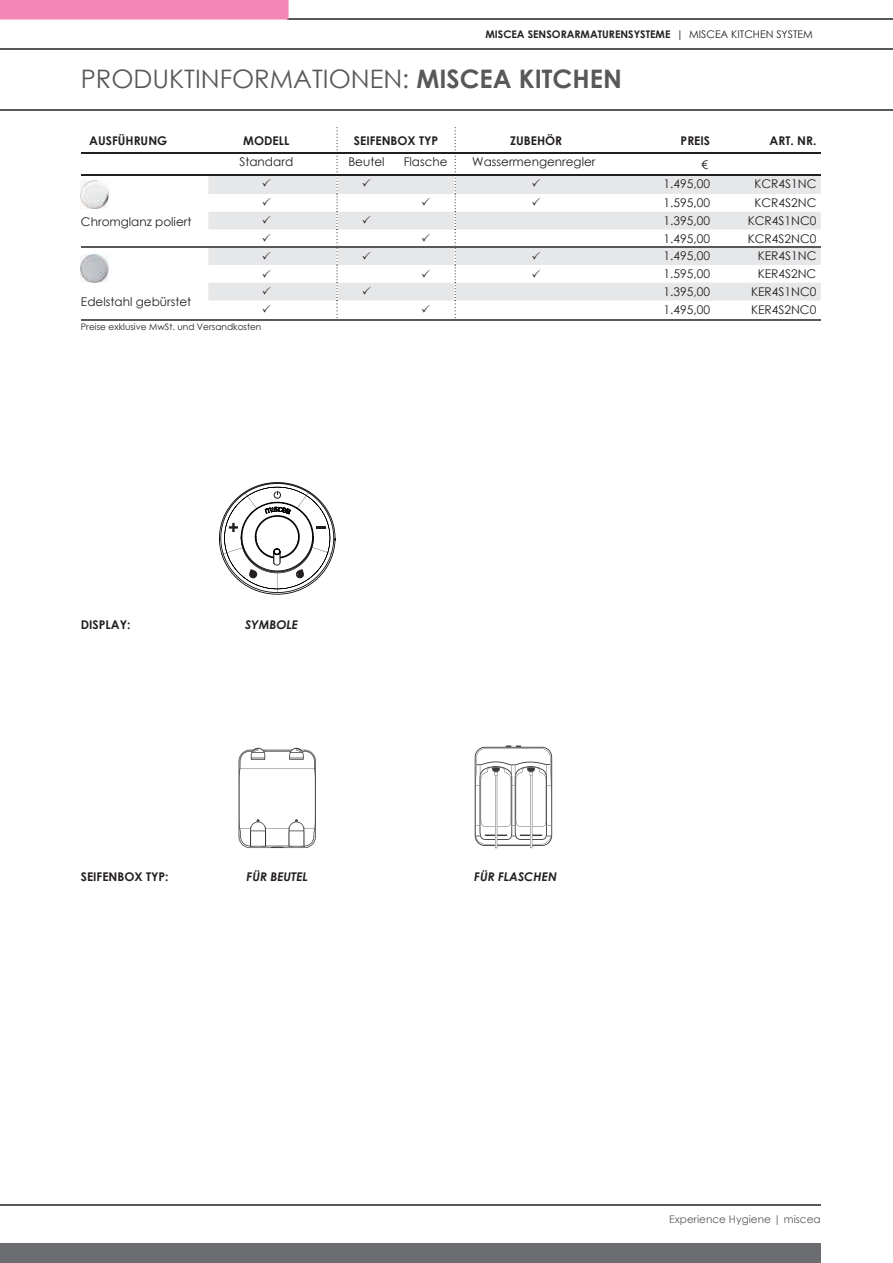
<style>
.page{position:relative;width:893px;height:1263px;background:#fff}
.page>*{position:absolute;margin:0;border:0;box-sizing:border-box;transform-origin:0 0}
.t1{font:25.5px "Century Gothic";color:#57585a}
.t2{font:12px/19.6px "Century Gothic";color:#231f20;text-align:right}
.t3{font:700 12px "Century Gothic";color:#231f20}
.t4{font:italic 700 12px "Century Gothic";color:#231f20}
.t5{font:700 10.5px "Century Gothic";color:#231f20}
.t6{font:10.5px "Century Gothic";color:#57585a}
.t7{font:9px "Century Gothic";color:#231f20}
.s1{font-weight:400}
.s2{font-weight:700}
</style>
<div class="page">
<div style="left:0;top:1244px;width:821px;height:19px;background:#6c6d70"></div>
<hr style="left:0;top:109px;width:893px;height:1px;background:#57585a">
<hr style="left:0;top:1205px;width:821px;height:1px;background:#57585a">
<hr style="left:0;top:49px;width:893px;height:1px;background:#57585a">
<hr style="left:288px;top:19px;width:605px;height:1px;background:#57585a">
<div style="left:0;top:0;width:289px;height:20px;background:#f287b6"></div>
<svg style="left:219px;top:482px;width:116px;height:113px"></svg>
<svg style="left:239px;top:748px;width:77px;height:100px"></svg>
<svg style="left:475px;top:745px;width:77px;height:103px"></svg>
<svg style="left:208px;top:175px;width:247px;height:125px;fill:#e6e7e9"></svg>
<hr style="left:81px;top:153px;width:127px;height:1px;background:#231f20">
<hr style="left:208px;top:153px;width:116px;height:1px;background:#231f20">
<hr style="left:338px;top:153px;width:58px;height:1px;background:#231f20">
<hr style="left:396px;top:153px;width:59px;height:1px;background:#231f20">
<hr style="left:81px;top:174px;width:127px;height:1px;background:#231f20">
<hr style="left:208px;top:174px;width:116px;height:1px;background:#231f20">
<hr style="left:338px;top:174px;width:58px;height:1px;background:#231f20">
<hr style="left:396px;top:174px;width:59px;height:1px;background:#231f20">
<hr style="left:81px;top:247px;width:127px;height:1px;background:#57585a">
<hr style="left:208px;top:247px;width:116px;height:1px;background:#57585a">
<svg style="left:324px;top:127px;width:14px;height:191px"></svg>
<hr style="left:337px;top:247px;width:59px;height:1px;background:#57585a">
<hr style="left:396px;top:247px;width:59px;height:1px;background:#57585a">
<img style="left:81px;top:180px;width:28px;height:28px">
<img style="left:81px;top:254px;width:28px;height:28px">
<hr style="left:81px;top:319px;width:740px;height:1px;background:#57585a">
<svg style="left:263px;top:179px;width:7px;height:8px"></svg>
<svg style="left:363px;top:179px;width:8px;height:8px"></svg>
<svg style="left:263px;top:198px;width:7px;height:8px"></svg>
<svg style="left:422px;top:198px;width:8px;height:8px"></svg>
<svg style="left:263px;top:216px;width:7px;height:8px"></svg>
<svg style="left:363px;top:216px;width:8px;height:8px"></svg>
<svg style="left:263px;top:234px;width:7px;height:7px"></svg>
<svg style="left:422px;top:234px;width:8px;height:7px"></svg>
<svg style="left:263px;top:251px;width:7px;height:8px"></svg>
<svg style="left:363px;top:251px;width:8px;height:8px"></svg>
<svg style="left:263px;top:269px;width:7px;height:8px"></svg>
<svg style="left:422px;top:269px;width:8px;height:8px"></svg>
<svg style="left:455px;top:127px;width:366px;height:191px"></svg>
<svg style="left:263px;top:287px;width:7px;height:8px"></svg>
<svg style="left:363px;top:287px;width:8px;height:8px"></svg>
<p class="t5" style="left:485px;top:26px;width:329px">MISCEA SENSORARMATURENSYSTEME <span class="s1">| MISCEA KITCHEN SYSTEM</span></p>
<h1 class="t1" style="left:81px;top:61px;width:543px">PRODUKTINFORMATIONEN: <span class="s2">MISCEA KITCHEN</span></h1>
<p class="t3" style="left:89px;top:131px;width:80px">AUSFÜHRUNG</p>
<p class="t3" style="left:243px;top:131px;width:48px">MODELL</p>
<p class="t3" style="left:354px;top:131px;width:86px">SEIFENBOX TYP</p>
<p class="t3" style="left:510px;top:131px;width:54px">ZUBEHÖR</p>
<p class="t3" style="left:681px;top:131px;width:31px">PREIS</p>
<p class="t3" style="left:770px;top:131px;width:48px">ART. NR.</p>
<p class="t2" style="left:239px;top:152px;width:55px">Standard</p>
<p class="t2" style="left:348px;top:152px;width:38px">Beutel</p>
<p class="t2" style="left:404px;top:152px;width:45px">Flasche</p>
<p class="t2" style="left:472px;top:152px;width:125px">Wassermengenregler</p>
<p class="t2" style="left:664px;top:154px;width:48px">€<br>1.495,00</p>
<p class="t2" style="left:754px;top:174px;width:64px">KCR4S1NC</p>
<p class="t2" style="left:81px;top:212px;width:112px">Chromglanz poliert</p>
<p class="t2" style="left:81px;top:292px;width:112px">Edelstahl gebürstet</p>
<p class="t7" style="left:81px;top:320px;width:182px">Preise exklusive MwSt. und Versandkosten</p>
<p class="t2" style="left:664px;top:193px;width:48px">1.595,00</p>
<p class="t2" style="left:754px;top:193px;width:64px">KCR4S2NC</p>
<p class="t2" style="left:664px;top:211px;width:48px">1.395,00</p>
<p class="t2" style="left:748px;top:211px;width:70px">KCR4S1NC0</p>
<p class="t2" style="left:664px;top:228px;width:48px">1.495,00</p>
<p class="t2" style="left:748px;top:228px;width:70px">KCR4S2NC0</p>
<p class="t2" style="left:664px;top:246px;width:48px">1.495,00</p>
<p class="t2" style="left:758px;top:246px;width:60px">KER4S1NC</p>
<p class="t2" style="left:663px;top:264px;width:48px">1.595,00</p>
<p class="t2" style="left:758px;top:264px;width:60px">KER4S2NC</p>
<p class="t2" style="left:663px;top:282px;width:48px">1.395,00</p>
<p class="t2" style="left:751px;top:282px;width:67px">KER4S1NC0</p>
<p class="t2" style="left:663px;top:299px;width:48px">1.495,00</p>
<p class="t2" style="left:751px;top:299px;width:67px">KER4S2NC0</p>
<p class="t3" style="left:81px;top:616px;width:51px">DISPLAY:</p>
<p class="t4" style="left:245px;top:616px;width:55px">SYMBOLE</p>
<p class="t3" style="left:81px;top:867px;width:89px">SEIFENBOX TYP:</p>
<p class="t4" style="left:247px;top:867px;width:63px">FÜR BEUTEL</p>
<p class="t4" style="left:474px;top:867px;width:84px">FÜR FLASCHEN</p>
<p class="t6" style="left:669px;top:1212px;width:153px">Experience Hygiene | miscea</p>
</div>
